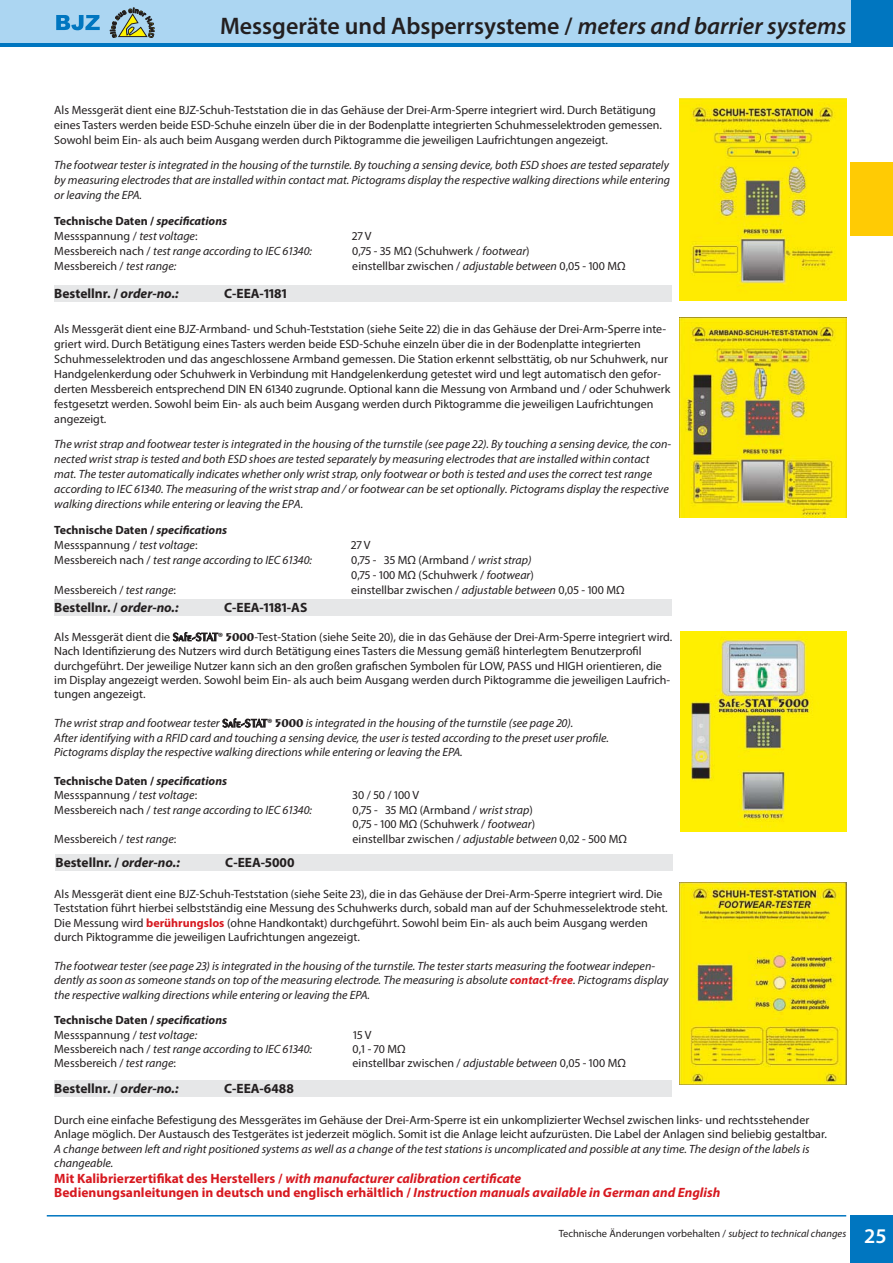
<style>
.page{position:relative;width:893px;height:1263px;background:#fff}
.page>*{position:absolute;margin:0;border:0;box-sizing:border-box;transform-origin:0 0}
.t1{font:600 24px "Myriad Pro";color:#231f20}
.t2{font:600 21px "Myriad Pro";color:#fff}
.t3{font:700 13.5px/14.2px "Myriad Pro";color:#d71920}
.t4{font:700 13.5px "Myriad Pro";color:#231f20}
.t5{font:12px/15px "Myriad Pro";color:#231f20}
.t6{font:italic 12px/15px "Myriad Pro";color:#231f20}
.t7{font:700 12px/15px "Myriad Pro";color:#231f20}
.t8{font:10.5px "Myriad Pro";color:#231f20}
.s1{font-style:italic}
.s2{font-weight:400}
.s3{font-weight:400;font-style:italic}
.s4{font-style:normal}
.s5{font-family:"Exotic 350 BT";font-weight:600}
.s6{font-weight:700}
.s7{font-family:"Exotic 350 BT";font-weight:700}
.s8{font-family:"Exotic 350 BT";font-weight:600;font-style:normal}
.s9{font-weight:700;font-style:normal}
.s10{font-family:"Exotic 350 BT";font-weight:700;font-style:normal}
.s11{font-weight:700;color:#d71920}
</style>
<div class="page">
<img style="left:846px;top:882px;width:1px;height:202px">
<img style="left:679px;top:882px;width:167px;height:202px">
<img style="left:680px;top:98px;width:166px;height:203px">
<img style="left:680px;top:317px;width:166px;height:201px">
<img style="left:680px;top:631px;width:166px;height:200px">
<div style="left:0;top:0;width:892px;height:47px;background:#0076c0"></div>
<div style="left:0;top:0;width:850px;height:43px;background:#acd6f2"></div>
<svg style="left:56px;top:15px;width:44px;height:15px"></svg>
<svg style="left:110px;top:8px;width:44px;height:30px"></svg>
<hr style="left:47px;top:1215px;width:799px;height:2px;background:#0076c0">
<div style="left:850px;top:1215px;width:42px;height:48px;background:#0076c0"></div>
<div style="left:850px;top:162px;width:42px;height:74px;background:#ffcb04"></div>
<div style="left:54px;top:285px;width:618px;height:16px;background:#e6e7e8"></div>
<div style="left:55px;top:854px;width:618px;height:16px;background:#e6e7e8"></div>
<div style="left:54px;top:599px;width:618px;height:17px;background:#e6e7e8"></div>
<div style="left:54px;top:1080px;width:618px;height:17px;background:#e6e7e8"></div>
<h1 class="t1" style="left:220px;top:17px;width:627px">Messgeräte und Absperrsysteme / <span class="s1">meters and barrier systems</span></h1>
<p class="t5" style="left:54px;top:103px;width:609px">Als Messgerät dient eine BJZ-Schuh-Teststation die in das Gehäuse der Drei-Arm-Sperre integriert wird. Durch Betätigung eines Tasters werden beide ESD-Schuhe einzeln über die in der Bodenplatte integrierten Schuhmesselektroden gemessen.<br>Sowohl beim Ein- als auch beim Ausgang werden durch Piktogramme die jeweiligen Laufrichtungen angezeigt.</p>
<p class="t6" style="left:54px;top:158px;width:617px;text-align:justify">The footwear tester is integrated in the housing of the turnstile. By touching a sensing device, both ESD shoes are tested separately by measuring electrodes that are installed within contact mat. Pictograms display the respective walking directions while entering or leaving the EPA.</p>
<p class="t7" style="left:54px;top:214px;width:174px">Technische Daten / <span class="s1">specifications<br></span><span class="s2">Messspannung /</span> <span class="s3">test voltage</span><span class="s2">:</span></p>
<p class="t5" style="left:352px;top:229px;width:21px">27 V</p>
<p class="t6" style="left:54px;top:244px;width:259px"><span class="s4">Messbereich nach /</span> test range according to IEC 61340:</p>
<p class="t5" style="left:352px;top:244px;width:179px">0,75 - 35 MΩ (Schuhwerk / <span class="s1">footwear</span>)</p>
<p class="t5" style="left:54px;top:259px;width:124px">Messbereich / <span class="s1">test range:</span></p>
<p class="t5" style="left:352px;top:259px;width:275px">einstellbar zwischen / <span class="s1">adjustable between</span> 0,05 - 100 MΩ</p>
<p class="t4" style="left:54px;top:288px;width:126px">Bestellnr. / <span class="s1">order-no.:</span></p>
<p class="t4" style="left:224px;top:288px;width:64px">C-EEA-1181</p>
<p class="t5" style="left:54px;top:322px;width:617px">Als Messgerät dient eine BJZ-Armband- und Schuh-Teststation (siehe Seite 22) die in das Gehäuse der Drei-Arm-Sperre inte&shy;griert wird. Durch Betätigung eines Tasters werden beide ESD-Schuhe einzeln über die in der Bodenplatte integrierten Schuhmesselektroden und das angeschlossene Armband gemessen. Die Station erkennt selbsttätig, ob nur Schuhwerk, nur Handgelenkerdung oder Schuhwerk in Verbindung mit Handgelenkerdung getestet wird und legt automatisch den gefor&shy;derten Messbereich entsprechend DIN EN 61340 zugrunde. Optional kann die Messung von Armband und / oder Schuhwerk festgesetzt werden. Sowohl beim Ein- als auch beim Ausgang werden durch Piktogramme die jeweiligen Laufrichtungen angezeigt.</p>
<p class="t6" style="left:54px;top:438px;width:618px">The wrist strap and footwear tester is integrated in the housing of the turnstile (see page 22). By touching a sensing device, the con&shy;nected wrist strap is tested and both ESD shoes are tested separately by measuring electrodes that are installed within contact mat. The tester automatically indicates whether only wrist strap, only footwear or both is tested and uses the correct test range according to IEC 61340. The measuring of the wrist strap and / or footwear can be set optionally. Pictograms display the respective walking directions while entering or leaving the EPA.</p>
<p class="t7" style="left:54px;top:523px;width:174px">Technische Daten / <span class="s1">specifications<br></span><span class="s2">Messspannung /</span> <span class="s3">test voltage</span><span class="s2">:</span></p>
<p class="t5" style="left:351px;top:538px;width:21px">27 V</p>
<p class="t6" style="left:54px;top:553px;width:259px"><span class="s4">Messbereich nach /</span> test range according to IEC 61340:</p>
<p class="t5" style="left:351px;top:553px;width:184px">0,75 - 35 MΩ (Armband / <span class="s1">wrist strap)<br></span>0,75 - 100 MΩ (Schuhwerk / <span class="s1">footwear</span>)</p>
<p class="t5" style="left:54px;top:583px;width:123px">Messbereich / <span class="s1">test range</span>:</p>
<p class="t5" style="left:351px;top:583px;width:275px">einstellbar zwischen / <span class="s1">adjustable between</span> 0,05 - 100 MΩ</p>
<p class="t4" style="left:54px;top:602px;width:126px">Bestellnr. / <span class="s1">order-no.:</span></p>
<p class="t4" style="left:224px;top:602px;width:85px">C-EEA-1181-AS</p>
<p class="t5" style="left:54px;top:630px;width:619px;line-height:14.4px">Als Messgerät dient die <span class="s5">Safe-STAT</span><span class="s6">®</span> <span class="s7">5000</span>-Test-Station (siehe Seite 20), die in das Gehäuse der Drei-Arm-Sperre integriert wird.<br>Nach Identifizierung des Nutzers wird durch Betätigung eines Tasters die Messung gemäß hinterlegtem Benutzerprofil durchgeführt. Der jeweilige Nutzer kann sich an den großen grafischen Symbolen für LOW, PASS und HIGH orientieren, die im Display angezeigt werden. Sowohl beim Ein- als auch beim Ausgang werden durch Piktogramme die jeweiligen Laufrich&shy;tungen angezeigt.</p>
<p class="t6" style="left:54px;top:717px;width:556px;line-height:14.4px">The wrist strap and footwear tester <span class="s8">Safe-STAT</span><span class="s9">®</span> <span class="s10">5000</span> is integrated in the housing of the turnstile (see page 20).<br>After identifying with a RFID card and touching a sensing device, the user is tested according to the preset user profile.<br>Pictograms display the respective walking directions while entering or leaving the EPA.</p>
<p class="t7" style="left:54px;top:775px;width:174px;line-height:14.4px">Technische Daten / <span class="s1">specifications<br></span><span class="s2">Messspannung /</span> <span class="s3">test voltage</span><span class="s2">:</span></p>
<p class="t5" style="left:352px;top:789px;width:68px">30 / 50 / 100 V</p>
<p class="t6" style="left:54px;top:803px;width:259px"><span class="s4">Messbereich nach /</span> test range according to IEC 61340:</p>
<p class="t5" style="left:352px;top:803px;width:184px;line-height:14.4px">0,75 - 35 MΩ (Armband / <span class="s1">wrist strap</span>)<br>0,75 - 100 MΩ (Schuhwerk / <span class="s1">footwear</span>)</p>
<p class="t5" style="left:54px;top:832px;width:123px">Messbereich / <span class="s1">test range</span>:</p>
<p class="t5" style="left:352px;top:832px;width:276px">einstellbar zwischen / <span class="s1">adjustable between</span> 0,02 - 500 MΩ</p>
<p class="t4" style="left:55px;top:857px;width:126px">Bestellnr. / <span class="s1">order-no.:</span></p>
<p class="t4" style="left:225px;top:857px;width:71px">C-EEA-5000</p>
<p class="t5" style="left:54px;top:887px;width:615px;line-height:14.4px">Als Messgerät dient eine BJZ-Schuh-Teststation (siehe Seite 23), die in das Gehäuse der Drei-Arm-Sperre integriert wird. Die Teststation führt hierbei selbstständig eine Messung des Schuhwerks durch, sobald man auf der Schuhmesselektrode steht.<br>Die Messung wird <span class="s11">berührungslos</span> (ohne Handkontakt) durchgeführt. Sowohl beim Ein- als auch beim Ausgang werden durch Piktogramme die jeweiligen Laufrichtungen angezeigt.</p>
<p class="t6" style="left:54px;top:959px;width:615px;line-height:14.4px">The footwear tester (see page 23) is integrated in the housing of the turnstile. The tester starts measuring the footwear indepen&shy;dently as soon as someone stands on top of the measuring electrode. The measuring is absolute <span class="s11">contact-free</span>. Pictograms display the respective walking directions while entering or leaving the EPA.</p>
<p class="t7" style="left:54px;top:1014px;width:174px;line-height:14.4px">Technische Daten / <span class="s1">specifications<br></span><span class="s2">Messspannung /</span> <span class="s3">test voltage:</span></p>
<p class="t5" style="left:353px;top:1028px;width:20px">15 V</p>
<p class="t6" style="left:54px;top:1042px;width:259px"><span class="s4">Messbereich nach /</span> test range according to IEC 61340:</p>
<p class="t5" style="left:352px;top:1042px;width:55px">0,1 - 70 MΩ</p>
<p class="t5" style="left:54px;top:1056px;width:123px">Messbereich / <span class="s1">test range</span>:</p>
<p class="t5" style="left:352px;top:1056px;width:275px">einstellbar zwischen / <span class="s1">adjustable between</span> 0,05 - 100 MΩ</p>
<p class="t4" style="left:54px;top:1083px;width:126px">Bestellnr. / <span class="s1">order-no.:</span></p>
<p class="t4" style="left:224px;top:1083px;width:71px">C-EEA-6488</p>
<p class="t5" style="left:54px;top:1113px;width:774px;line-height:14.4px">Durch eine einfache Befestigung des Messgerätes im Gehäuse der Drei-Arm-Sperre ist ein unkomplizierter Wechsel zwischen links- und rechtsstehender<br>Anlage möglich. Der Austausch des Testgerätes ist jederzeit möglich. Somit ist die Anlage leicht aufzurüsten. Die Label der Anlagen sind beliebig gestaltbar.</p>
<p class="t6" style="left:54px;top:1142px;width:757px;line-height:14.4px">A change between left and right positioned systems as well as a change of the test stations is uncomplicated and possible at any time. The design of the labels is changeable.</p>
<p class="t3" style="left:54px;top:1172px;width:667px">Mit Kalibrierzertifikat des Herstellers / <span class="s1">with manufacturer calibration certificate<br></span>Bedienungsanleitungen in deutsch und englisch erhältlich / <span class="s1">Instruction manuals available in German and English</span></p>
<p class="t8" style="left:558px;top:1229px;width:289px">Technische Änderungen vorbehalten / <span class="s1">subject to technical changes</span></p>
<h2 class="t2" style="left:864px;top:1228px;width:24px">25</h2>
</div>
